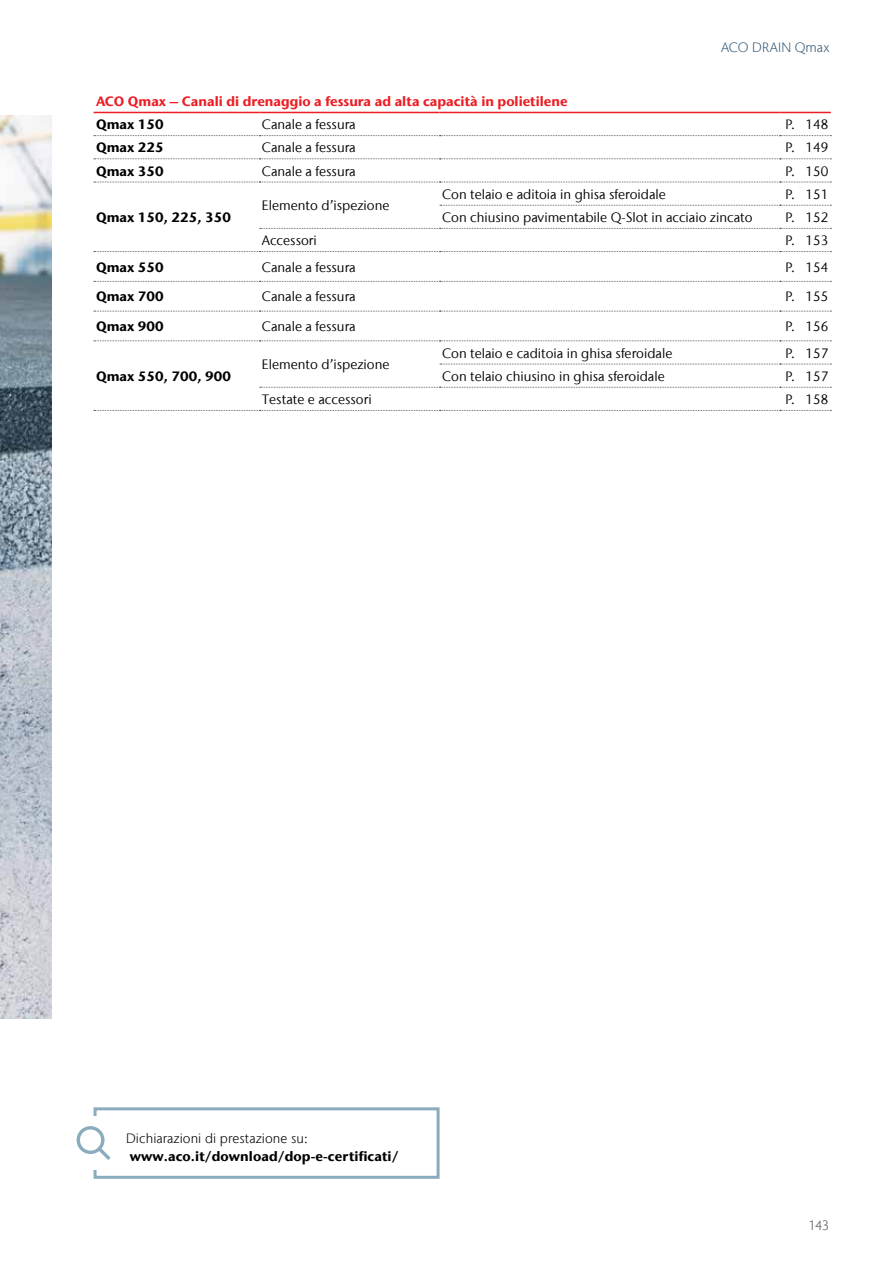
<style>
.page{position:relative;width:893px;height:1263px;background:#fff}
.page>*{position:absolute;margin:0;border:0;box-sizing:border-box;transform-origin:0 0}
.t1{font:13.5px "Stone Sans IIITC Com";color:#000}
.t2{font:700 13.5px "Stone Sans IIITC Com";color:#000}
.t3{font:700 13.5px "Stone Sans IIITC Com";color:#ed1d24}
.t4{font:300 13.5px "Stone Sans IIITC Com";letter-spacing:.005em;color:#000}
.t5{font:300 13.5px "Stone Sans IIITC Com";letter-spacing:.015em;color:#345975}
.t6{font:300 13.5px "Stone Sans IIITC Com";color:#58595b}
</style>
<div class="page">
<img style="left:0;top:115px;width:51px;height:903px">
<hr style="left:94px;top:112px;width:165px;height:1px;background:#ed1d24">
<hr style="left:259px;top:112px;width:181px;height:1px;background:#ed1d24">
<hr style="left:440px;top:112px;width:340px;height:1px;background:#ed1d24">
<hr style="left:780px;top:112px;width:51px;height:1px;background:#ed1d24">
<svg style="left:94px;top:135px;width:737px;height:1px"></svg>
<svg style="left:94px;top:158px;width:737px;height:1px"></svg>
<svg style="left:94px;top:182px;width:737px;height:1px"></svg>
<svg style="left:440px;top:205px;width:391px;height:1px"></svg>
<svg style="left:260px;top:228px;width:571px;height:1px"></svg>
<svg style="left:94px;top:251px;width:737px;height:1px"></svg>
<svg style="left:94px;top:281px;width:737px;height:1px"></svg>
<svg style="left:94px;top:311px;width:737px;height:1px"></svg>
<svg style="left:94px;top:340px;width:737px;height:1px"></svg>
<svg style="left:440px;top:364px;width:391px;height:1px"></svg>
<svg style="left:260px;top:387px;width:571px;height:1px"></svg>
<svg style="left:94px;top:410px;width:737px;height:1px"></svg>
<div style="left:94px;top:1107px;width:346px;height:72px;border:3px solid #8aacbd"></div>
<div style="left:67px;top:1116px;width:53px;height:54px;background:#fff"></div>
<svg style="left:76px;top:1126px;width:35px;height:34px"></svg>
<p class="t5" style="left:721px;top:39px;width:110px">ACO DRAIN Qmax</p>
<p class="t3" style="left:96px;top:93px;width:473px">ACO Qmax – Canali di drenaggio a fessura ad alta capacità in polietilene</p>
<p class="t2" style="left:96px;top:116px;width:69px">Qmax 150</p>
<p class="t1" style="left:262px;top:116px;width:95px">Canale a fessura</p>
<p class="t1" style="left:785px;top:116px;width:44px">P. 148</p>
<p class="t2" style="left:96px;top:139px;width:69px">Qmax 225</p>
<p class="t1" style="left:262px;top:139px;width:95px">Canale a fessura</p>
<p class="t1" style="left:785px;top:139px;width:44px">P. 149</p>
<p class="t2" style="left:96px;top:162px;width:69px">Qmax 350</p>
<p class="t1" style="left:262px;top:163px;width:95px">Canale a fessura</p>
<p class="t1" style="left:785px;top:163px;width:44px">P. 150</p>
<p class="t2" style="left:96px;top:209px;width:137px">Qmax 150, 225, 350</p>
<p class="t1" style="left:442px;top:186px;width:225px">Con telaio e aditoia in ghisa sferoidale</p>
<p class="t1" style="left:785px;top:186px;width:44px">P. 151</p>
<p class="t1" style="left:442px;top:209px;width:312px">Con chiusino pavimentabile Q-Slot in acciaio zincato</p>
<p class="t1" style="left:785px;top:209px;width:44px">P. 152</p>
<p class="t1" style="left:262px;top:197px;width:129px">Elemento d’ispezione</p>
<p class="t1" style="left:262px;top:232px;width:56px">Accessori</p>
<p class="t1" style="left:785px;top:232px;width:44px">P. 153</p>
<p class="t2" style="left:96px;top:258px;width:69px">Qmax 550</p>
<p class="t1" style="left:262px;top:259px;width:95px">Canale a fessura</p>
<p class="t1" style="left:785px;top:259px;width:44px">P. 154</p>
<p class="t2" style="left:96px;top:288px;width:69px">Qmax 700</p>
<p class="t1" style="left:262px;top:288px;width:95px">Canale a fessura</p>
<p class="t1" style="left:785px;top:288px;width:44px">P. 155</p>
<p class="t2" style="left:96px;top:318px;width:69px">Qmax 900</p>
<p class="t1" style="left:262px;top:318px;width:95px">Canale a fessura</p>
<p class="t1" style="left:785px;top:318px;width:44px">P. 156</p>
<p class="t2" style="left:96px;top:367px;width:137px">Qmax 550, 700, 900</p>
<p class="t1" style="left:442px;top:345px;width:232px">Con telaio e caditoia in ghisa sferoidale</p>
<p class="t1" style="left:785px;top:345px;width:44px">P. 157</p>
<p class="t1" style="left:442px;top:368px;width:224px">Con telaio chiusino in ghisa sferoidale</p>
<p class="t1" style="left:785px;top:368px;width:44px">P. 157</p>
<p class="t1" style="left:262px;top:356px;width:129px">Elemento d’ispezione</p>
<p class="t1" style="left:262px;top:391px;width:111px">Testate e accessori</p>
<p class="t1" style="left:785px;top:391px;width:44px">P. 158</p>
<p class="t4" style="left:126px;top:1130px;width:183px">Dichiarazioni di prestazione su:</p>
<p class="t2" style="left:130px;top:1147px;width:270px">www.aco.it/download/dop-e-certificati/</p>
<p class="t6" style="left:809px;top:1217px;width:22px">143</p>
</div>
